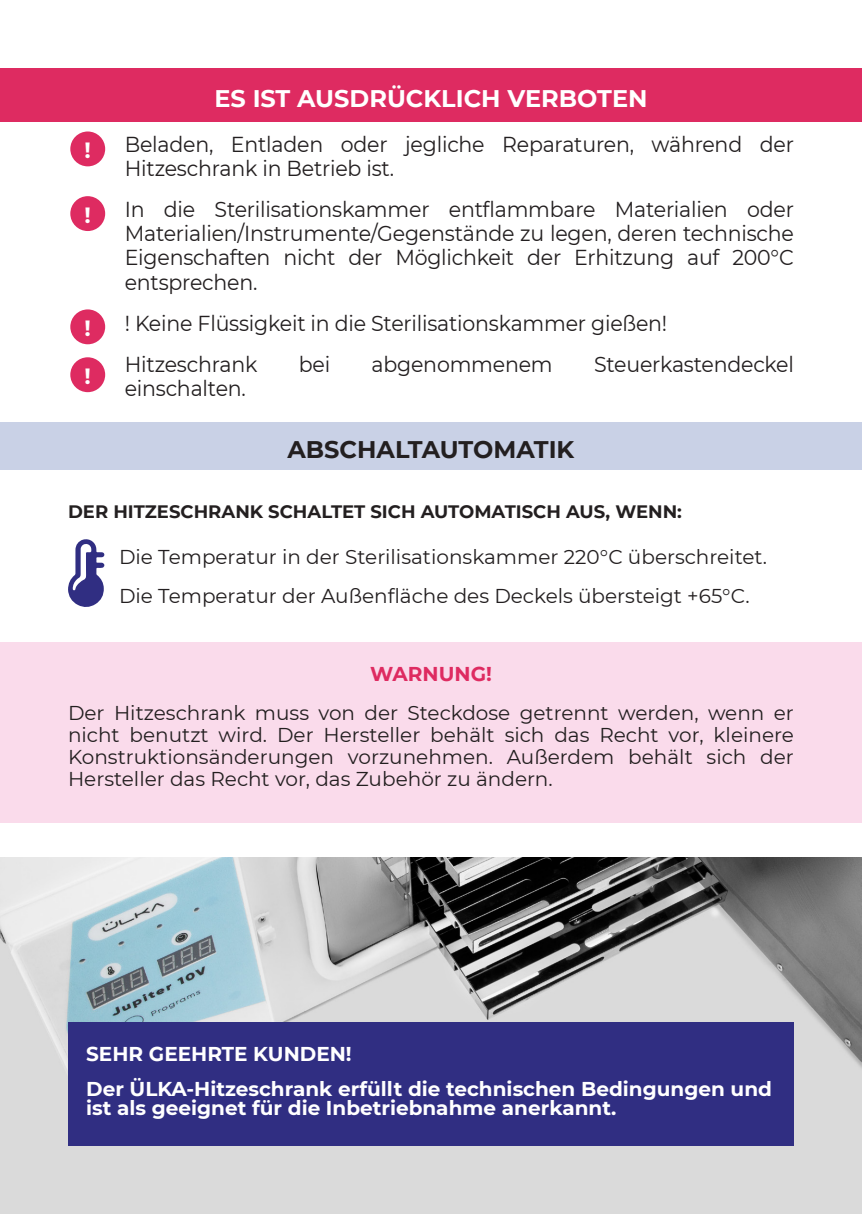
<style>
.page{position:relative;width:862px;height:1214px;background:#fff}
.page>*{position:absolute;margin:0;border:0;box-sizing:border-box;transform-origin:0 0}
.t1{font:700 24px "Montserrat";color:#fff}
.t2{font:700 24px "Montserrat";color:#231f20}
.t3{font:700 22px "Montserrat";color:#fff}
.t4{font:21.6px/24px "Montserrat";letter-spacing:-.01em;color:#231f20;scale:.95 1}
.t5{font:20px/22px "Montserrat";color:#231f20}
.t6{font:700 20px/34.4px "Montserrat";color:#fff}
.t7{font:700 20px "Montserrat";color:#de2b61}
.t8{font:700 18px "Montserrat";color:#231f20}
</style>
<div class="page">
<img style="left:0;top:857px;width:862px;height:356px">
<div style="left:68px;top:1022px;width:726px;height:123px;background:#302e82"></div>
<div style="left:0;top:422px;width:862px;height:48px;background:#c9d1e6"></div>
<div style="left:0;top:641px;width:862px;height:181px;background:#fadbeb"></div>
<svg style="left:68px;top:539px;width:36px;height:68px"></svg>
<div style="left:0;top:68px;width:862px;height:54px;background:#de2b61"></div>
<div style="left:70px;top:357px;width:35px;height:35px;background:#de2b61;border-radius:50%"></div>
<div style="left:70px;top:309px;width:35px;height:35px;background:#de2b61;border-radius:50%"></div>
<div style="left:70px;top:196px;width:35px;height:35px;background:#de2b61;border-radius:50%"></div>
<div style="left:70px;top:131px;width:35px;height:35px;background:#de2b61;border-radius:50%"></div>
<p class="t3" style="left:85px;top:139px;width:8px">!</p>
<p class="t3" style="left:85px;top:203px;width:8px">!</p>
<p class="t3" style="left:85px;top:316px;width:8px">!</p>
<p class="t3" style="left:85px;top:364px;width:8px">!</p>
<p class="t1" style="left:214px;top:85px;width:434px">ES IST AUSDRÜCKLICH VERBOTEN</p>
<p class="t4" style="left:125px;top:133px;width:706px">Beladen, Entladen oder jegliche Reparaturen, während der<br>Hitzeschrank in Betrieb ist.</p>
<p class="t4" style="left:125px;top:197px;width:706px;text-align:justify">In die Sterilisationskammer entflammbare Materialien oder Materialien/Instrumente/Gegenstände zu legen, deren technische Eigenschaften nicht der Möglichkeit der Erhitzung auf 200°C entsprechen.</p>
<p class="t4" style="left:125px;top:303px;width:572px;line-height:41px">! Keine Flüssigkeit in die Sterilisationskammer gießen!<br>Hitzeschrank</p>
<p class="t4" style="left:299px;top:352px;width:35px">bei</p>
<p class="t4" style="left:371px;top:352px;width:192px">abgenommenem</p>
<p class="t4" style="left:594px;top:352px;width:212px">Steuerkastendeckel</p>
<p class="t4" style="left:125px;top:376px;width:129px">einschalten.</p>
<p class="t2" style="left:287px;top:436px;width:288px">ABSCHALTAUTOMATIK</p>
<p class="t8" style="left:68px;top:502px;width:615px">DER HITZESCHRANK SCHALTET SICH AUTOMATISCH AUS, WENN:</p>
<p class="t5" style="left:119px;top:537px;width:649px;line-height:39px">Die Temperatur in der Sterilisationskammer 220°C überschreitet.<br>Die Temperatur der Außenfläche des Deckels übersteigt +65°C.</p>
<p class="t7" style="left:370px;top:662px;width:123px">WARNUNG!</p>
<p class="t5" style="left:68px;top:702px;width:727px;text-align:justify">Der Hitzeschrank muss von der Steckdose getrennt werden, wenn er nicht benutzt wird. Der Hersteller behält sich das Recht vor, kleinere Konstruktionsänderungen vorzunehmen. Außerdem behält sich der Hersteller das Recht vor, das Zubehör zu ändern.</p>
<p class="t6" style="left:86px;top:1037px;width:687px">SEHR GEEHRTE KUNDEN!<br>Der ÜLKA-Hitzeschrank erfüllt die technischen Bedingungen und</p>
<p class="t6" style="left:86px;top:1090px;width:532px">ist als geeignet für die Inbetriebnahme anerkannt.</p>
</div>
